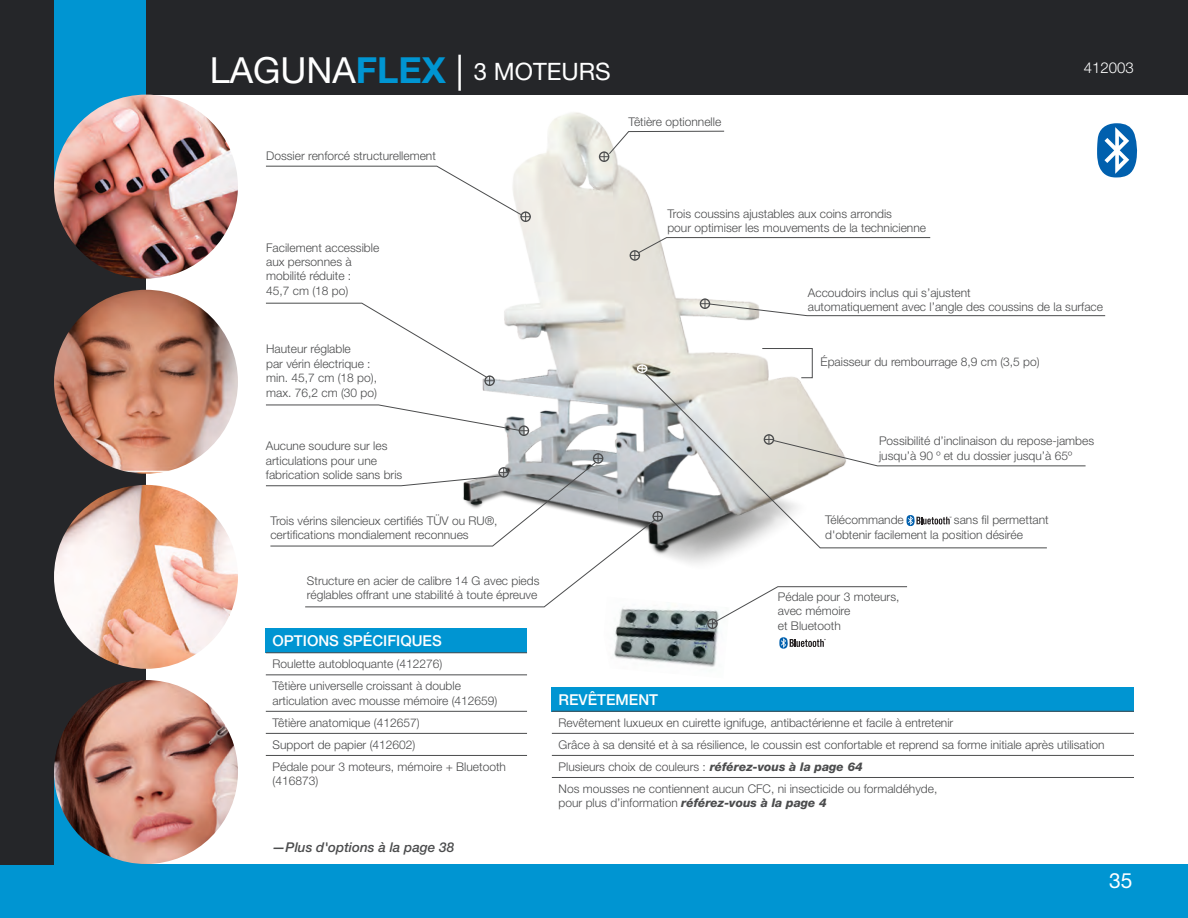
<style>
.page{position:relative;width:1188px;height:918px;background:#fff}
.page>*{position:absolute;margin:0;border:0;box-sizing:border-box;transform-origin:0 0}
.t1{font:24px "Helvetica Neue LT Std";color:#fff}
.t2{font:21px "Helvetica Neue LT Std";color:#fff}
.t3{font:500 15px "Helvetica Neue LT Std";color:#fff}
.t4{font:300 15px "Helvetica Neue LT Std";color:#fff}
.t5{font:italic 500 13.5px "Helvetica Neue LT Std";color:#4b4c4d}
.t6{font:300 12px/14.4px "Helvetica Neue LT Std";color:#4b4c4d}
.s1{font-size:36px}
.s2{font-weight:700;font-size:36px;color:#0095d2}
.s3{font-weight:800;font-style:italic}
</style>
<div class="page">
<div style="left:0;top:864px;width:1188px;height:54px;background:#0095d2"></div>
<div style="left:0;top:0;width:1188px;height:95px;background:#252629"></div>
<div style="left:0;top:0;width:146px;height:864px;background:#252629"></div>
<div style="left:54px;top:0;width:92px;height:185px;background:#0095d2"></div>
<div style="left:54px;top:772px;width:92px;height:146px;background:#0095d2"></div>
<img style="left:54px;top:95px;width:184px;height:184px;border-radius:92px">
<img style="left:54px;top:485px;width:184px;height:184px;border-radius:92px">
<img style="left:54px;top:290px;width:184px;height:184px;border-radius:92px">
<img style="left:54px;top:680px;width:184px;height:184px;border-radius:92px">
<svg style="left:1097px;top:123px;width:41px;height:54px"></svg>
<img style="left:482px;top:112px;width:395px;height:452px">
<img style="left:614px;top:608px;width:105px;height:59px">
<div style="left:266px;top:629px;width:261px;height:24px;background:#0095d2"></div>
<hr style="left:266px;top:653px;width:261px;height:1px;background:#4b4c4d">
<hr style="left:266px;top:675px;width:261px;height:1px;background:#4b4c4d">
<hr style="left:266px;top:711px;width:261px;height:1px;background:#4b4c4d">
<hr style="left:266px;top:733px;width:261px;height:1px;background:#4b4c4d">
<hr style="left:266px;top:755px;width:261px;height:1px;background:#4b4c4d">
<div style="left:552px;top:687px;width:582px;height:24px;background:#0095d2"></div>
<hr style="left:552px;top:711px;width:582px;height:1px;background:#4b4c4d">
<hr style="left:552px;top:733px;width:582px;height:1px;background:#4b4c4d">
<hr style="left:552px;top:755px;width:582px;height:1px;background:#4b4c4d">
<hr style="left:552px;top:777px;width:582px;height:1px;background:#4b4c4d">
<div style="left:630px;top:250px;width:10px;height:11px;border:1px solid #4b4c4d;border-radius:50%"></div>
<svg style="left:630px;top:237px;width:301px;height:23px"></svg>
<svg style="left:266px;top:165px;width:265px;height:57px"></svg>
<svg style="left:266px;top:302px;width:229px;height:84px"></svg>
<svg style="left:266px;top:404px;width:263px;height:32px"></svg>
<div style="left:700px;top:298px;width:10px;height:11px;border:1px solid #4b4c4d;border-radius:50%"></div>
<svg style="left:700px;top:299px;width:406px;height:17px"></svg>
<svg style="left:762px;top:348px;width:51px;height:23px"></svg>
<div style="left:593px;top:453px;width:10px;height:11px;border:1px solid #4b4c4d;border-radius:50%"></div>
<svg style="left:266px;top:454px;width:397px;height:154px"></svg>
<svg style="left:1048px;top:465px;width:38px;height:2px"></svg>
<svg style="left:643px;top:371px;width:405px;height:178px"></svg>
<div style="left:637px;top:364px;width:10px;height:9px;border:1px solid #fff;border-radius:50%"></div>
<svg style="left:637px;top:365px;width:10px;height:8px"></svg>
<svg style="left:907px;top:515px;width:44px;height:11px"></svg>
<svg style="left:779px;top:637px;width:47px;height:12px"></svg>
<div style="left:707px;top:619px;width:11px;height:10px;border:1px solid #4b4c4d;border-radius:50%"></div>
<svg style="left:708px;top:586px;width:200px;height:43px"></svg>
<svg style="left:599px;top:130px;width:126px;height:32px"></svg>
<h1 class="t1" style="left:210px;top:57px;width:402px"><span class="s1">LAGUNA</span><span class="s2">FLEX</span> <span class="s1">|</span> 3 MOTEURS</h1>
<p class="t6" style="left:266px;top:148px;width:171px">Dossier renforcé structurellement</p>
<p class="t6" style="left:628px;top:115px;width:94px">Têtière optionnelle</p>
<p class="t4" style="left:1084px;top:59px;width:52px">412003</p>
<p class="t6" style="left:266px;top:240px;width:115px">Facilement accessible aux personnes à mobilité réduite :<br>45,7 cm (18 po)</p>
<p class="t6" style="left:266px;top:342px;width:112px">Hauteur réglable<br>par vérin électrique : min. 45,7 cm (18 po), max. 76,2 cm (30 po)</p>
<p class="t6" style="left:266px;top:439px;width:138px">Aucune soudure sur les articulations pour une fabrication solide sans bris</p>
<p class="t6" style="left:270px;top:513px;width:229px">Trois vérins silencieux certifiés TÜV ou RU®, certifications mondialement reconnues</p>
<p class="t6" style="left:307px;top:573px;width:234px">Structure en acier de calibre 14 G avec pieds réglables offrant une stabilité à toute épreuve</p>
<p class="t6" style="left:667px;top:206px;width:260px">Trois coussins ajustables aux coins arrondis<br>pour optimiser les mouvements de la technicienne</p>
<p class="t6" style="left:808px;top:285px;width:297px">Accoudoirs inclus qui s’ajustent<br>automatiquement avec l’angle des coussins de la surface</p>
<p class="t6" style="left:821px;top:354px;width:221px">Épaisseur du rembourrage 8,9 cm (3,5 po)</p>
<p class="t6" style="left:879px;top:434px;width:217px">Possibilité d’inclinaison du repose-jambes jusqu’à 90 º et du dossier jusqu’à 65º</p>
<p class="t6" style="left:825px;top:513px;width:80px">Télécommande</p>
<p class="t6" style="left:825px;top:513px;width:225px;text-indent:129px">sans fil permettant d'obtenir facilement la position désirée</p>
<p class="t6" style="left:778px;top:589px;width:123px">Pédale pour 3 moteurs, avec mémoire<br>et Bluetooth</p>
<p class="t3" style="left:273px;top:632px;width:171px">OPTIONS SPÉCIFIQUES</p>
<p class="t6" style="left:273px;top:653px;width:190px;line-height:22px">Roulette autobloquante (412276)<br>Têtière universelle croissant à double</p>
<p class="t6" style="left:273px;top:689px;width:235px;line-height:22px">articulation avec mousse mémoire (412659)<br>Têtière anatomique (412657)<br>Support de papier (412602)<br>Pédale pour 3 moteurs, mémoire + Bluetooth</p>
<p class="t6" style="left:273px;top:773px;width:47px">(416873)</p>
<p class="t5" style="left:272px;top:839px;width:184px">—Plus d'options à la page 38</p>
<p class="t3" style="left:559px;top:690px;width:101px">REVÊTEMENT</p>
<p class="t6" style="left:559px;top:711px;width:548px;line-height:22px">Revêtement luxueux en cuirette ignifuge, antibactérienne et facile à entretenir<br>Grâce à sa densité et à sa résilience, le coussin est confortable et reprend sa forme initiale après utilisation Plusieurs choix de couleurs : <span class="s3">référez-vous à la page 64<br></span>Nos mousses ne contiennent aucun CFC, ni insecticide ou formaldéhyde,</p>
<p class="t6" style="left:559px;top:795px;width:270px">pour plus d’information <span class="s3">référez-vous à la page 4</span></p>
<h2 class="t2" style="left:1109px;top:868px;width:25px">35</h2>
</div>
